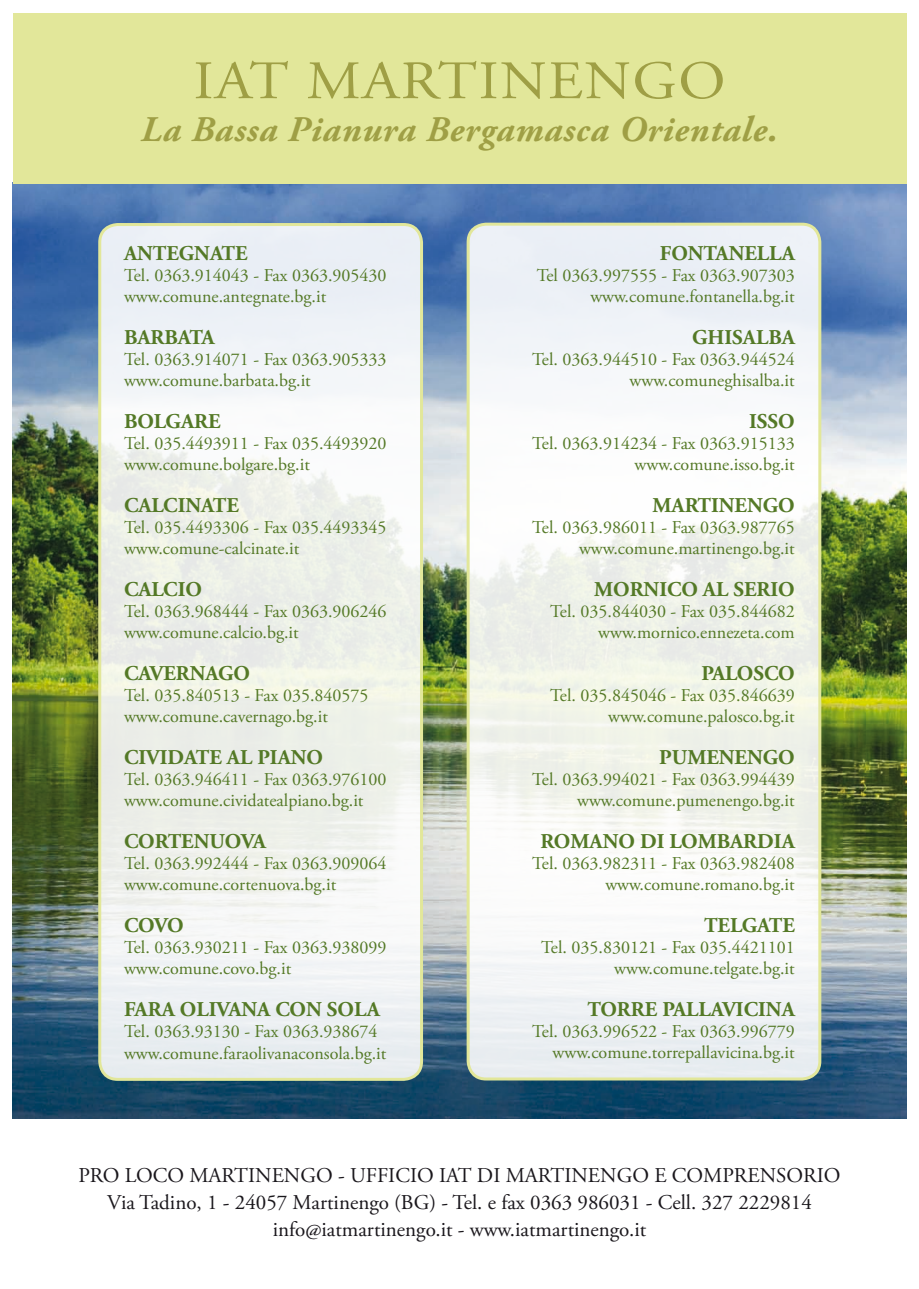
<style>
.page{position:relative;width:919px;height:1289px;background:#fff}
.page>*{position:absolute;margin:0;border:0;box-sizing:border-box;transform-origin:0 0}
.t1{font:54px "Adobe Garamond Pro";letter-spacing:.025em;color:#9f9f45;scale:1.1 1}
.t2{font:italic 700 36px "Adobe Garamond Pro";letter-spacing:.025em;color:#9f9f45}
.t3{font:700 21px "Adobe Garamond Pro";color:#547926}
.t4{font:21px/27px "Adobe Garamond Pro";color:#1a171c;text-align:center}
.t5{font:18px/21px "Adobe Garamond Pro";color:#547926}
</style>
<div class="page">
<img style="left:13px;top:183px;width:893px;height:935px">
<div style="left:100px;top:224px;width:321px;height:855px;background:linear-gradient(to right,#edefed,#f1f4f3);border-radius:18px"></div>
<div style="left:98px;top:223px;width:325px;height:857px;border:3px solid #e2e79a;border-radius:18px"></div>
<div style="left:468px;top:224px;width:351px;height:854px;background:linear-gradient(to right,#f4f6f5,#f2f4f2);border-radius:18px"></div>
<div style="left:466px;top:223px;width:355px;height:857px;border:3px solid #e2e79a;border-radius:18px"></div>
<div style="left:13px;top:13px;width:893px;height:170px;background:#e2e79a"></div>
<h1 class="t1" style="left:193px;top:49px;width:485px">IAT MARTINENGO</h1>
<h2 class="t2" style="left:141px;top:109px;width:638px">La Bassa Pianura Bergamasca Orientale.</h2>
<p class="t3" style="left:124px;top:241px;width:125px">ANTEGNATE</p>
<p class="t5" style="left:124px;top:265px;width:264px">Tel. 0363.914043 - Fax 0363.905430 www.comune.antegnate.bg.it</p>
<p class="t3" style="left:124px;top:325px;width:92px">BARBATA</p>
<p class="t5" style="left:124px;top:349px;width:264px">Tel. 0363.914071 - Fax 0363.905333 www.comune.barbata.bg.it</p>
<p class="t3" style="left:124px;top:409px;width:98px">BOLGARE</p>
<p class="t5" style="left:124px;top:433px;width:264px">Tel. 035.4493911 - Fax 035.4493920 www.comune.bolgare.bg.it</p>
<p class="t3" style="left:124px;top:493px;width:116px">CALCINATE</p>
<p class="t5" style="left:124px;top:517px;width:264px">Tel. 035.4493306 - Fax 035.4493345 www.comune-calcinate.it</p>
<p class="t3" style="left:124px;top:577px;width:80px">CALCIO</p>
<p class="t5" style="left:124px;top:601px;width:264px">Tel. 0363.968444 - Fax 0363.906246 www.comune.calcio.bg.it</p>
<p class="t3" style="left:124px;top:661px;width:128px">CAVERNAGO</p>
<p class="t5" style="left:124px;top:685px;width:246px">Tel. 035.840513 - Fax 035.840575 www.comune.cavernago.bg.it</p>
<p class="t3" style="left:124px;top:745px;width:200px">CIVIDATE AL PIANO</p>
<p class="t5" style="left:124px;top:769px;width:264px">Tel. 0363.946411 - Fax 0363.976100 www.comune.cividatealpiano.bg.it</p>
<p class="t3" style="left:124px;top:829px;width:143px">CORTENUOVA</p>
<p class="t5" style="left:124px;top:853px;width:264px">Tel. 0363.992444 - Fax 0363.909064 www.comune.cortenuova.bg.it</p>
<p class="t3" style="left:124px;top:913px;width:61px">COVO</p>
<p class="t5" style="left:124px;top:937px;width:264px">Tel. 0363.930211 - Fax 0363.938099 www.comune.covo.bg.it</p>
<p class="t3" style="left:124px;top:997px;width:257px">FARA OLIVANA CON SOLA</p>
<p class="t5" style="left:124px;top:1021px;width:264px">Tel. 0363.93130 - Fax 0363.938674 www.comune.faraolivanaconsola.bg.it</p>
<p class="t3" style="left:659px;top:241px;width:136px">FONTANELLA</p>
<p class="t5" style="left:536px;top:265px;width:259px;text-align:right">Tel 0363.997555 - Fax 0363.907303 www.comune.fontanella.bg.it</p>
<p class="t3" style="left:692px;top:325px;width:104px">GHISALBA</p>
<p class="t5" style="left:532px;top:349px;width:264px;text-align:right">Tel. 0363.944510 - Fax 0363.944524 www.comuneghisalba.it</p>
<p class="t3" style="left:749px;top:409px;width:47px">ISSO</p>
<p class="t5" style="left:532px;top:433px;width:264px;text-align:right">Tel. 0363.914234 - Fax 0363.915133 www.comune.isso.bg.it</p>
<p class="t3" style="left:652px;top:493px;width:144px">MARTINENGO</p>
<p class="t5" style="left:532px;top:517px;width:264px;text-align:right">Tel. 0363.986011 - Fax 0363.987765 www.comune.martinengo.bg.it</p>
<p class="t3" style="left:594px;top:577px;width:202px">MORNICO AL SERIO</p>
<p class="t5" style="left:550px;top:601px;width:246px;text-align:right">Tel. 035.844030 - Fax 035.844682 www.mornico.ennezeta.com</p>
<p class="t3" style="left:701px;top:661px;width:95px">PALOSCO</p>
<p class="t5" style="left:550px;top:685px;width:246px;text-align:right">Tel. 035.845046 - Fax 035.846639 www.comune.palosco.bg.it</p>
<p class="t3" style="left:659px;top:745px;width:137px">PUMENENGO</p>
<p class="t5" style="left:532px;top:769px;width:264px;text-align:right">Tel. 0363.994021 - Fax 0363.994439 www.comune.pumenengo.bg.it</p>
<p class="t3" style="left:540px;top:829px;width:256px">ROMANO DI LOMBARDIA</p>
<p class="t5" style="left:532px;top:853px;width:264px;text-align:right">Tel. 0363.982311 - Fax 0363.982408 www.comune.romano.bg.it</p>
<p class="t3" style="left:704px;top:913px;width:92px">TELGATE</p>
<p class="t5" style="left:541px;top:937px;width:255px;text-align:right">Tel. 035.830121 - Fax 035.4421101 www.comune.telgate.bg.it</p>
<p class="t3" style="left:587px;top:997px;width:209px">TORRE PALLAVICINA</p>
<p class="t5" style="left:532px;top:1021px;width:264px;text-align:right">Tel. 0363.996522 - Fax 0363.996779 www.comune.torrepallavicina.bg.it</p>
<p class="t4" style="left:78px;top:1162px;width:763px">PRO LOCO MARTINENGO - UFFICIO IAT DI MARTINENGO E COMPRENSORIO<br>Via Tadino, 1 - 24057 Martinengo (BG) - Tel. e fax 0363 986031 - Cell. 327 2229814 info@iatmartinengo.it - www.iatmartinengo.it</p>
</div>
